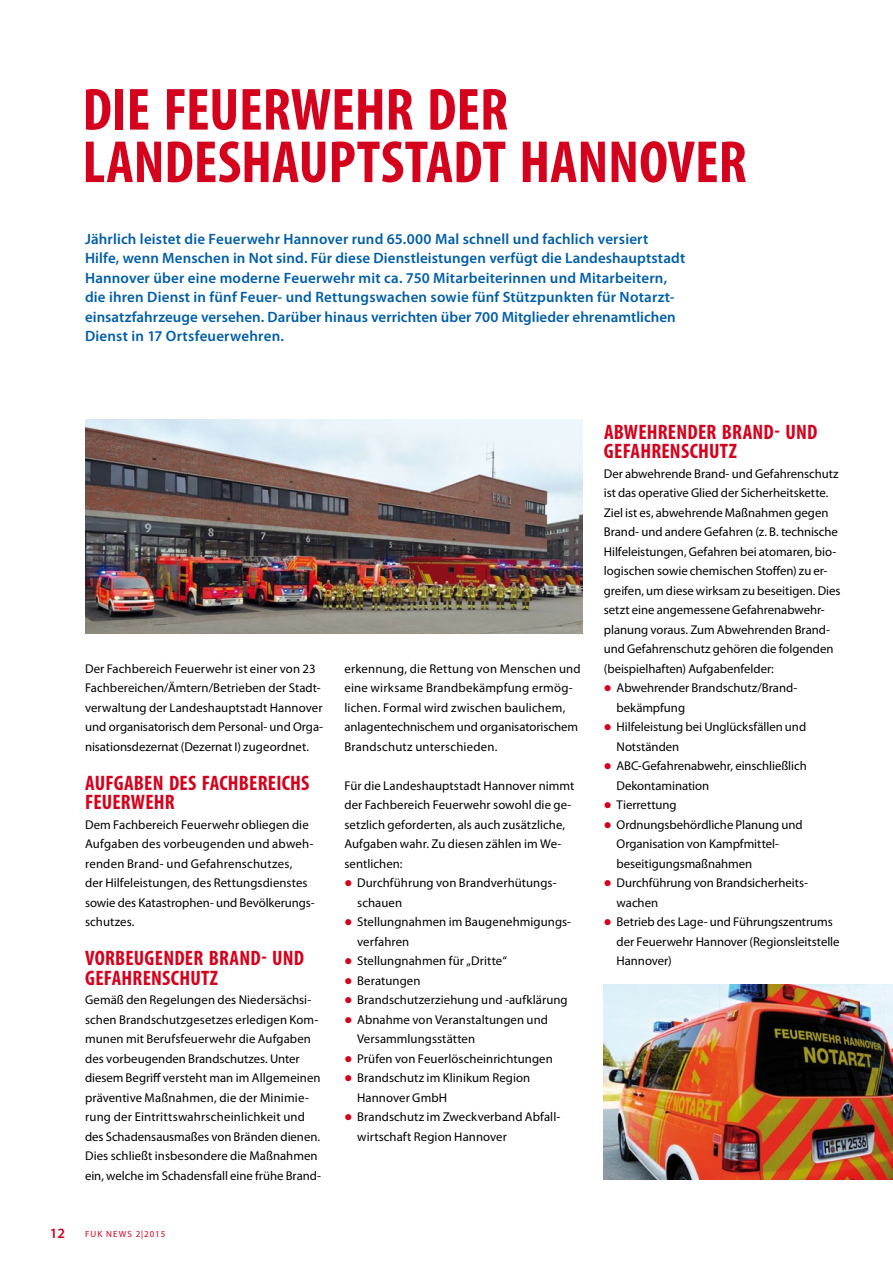
<style>
.page{position:relative;width:893px;height:1263px;background:#fff}
.page>*{position:absolute;margin:0;border:0;box-sizing:border-box;transform-origin:0 0}
.t1{font:700 condensed 60px "Myriad Pro";letter-spacing:-.005em;color:#d4021d}
.t2{font:700 condensed 21px/19.5px "Myriad Pro";letter-spacing:.005em;color:#d4021d}
.t3{font:600 15px/19.5px "Myriad Pro";letter-spacing:.01em;color:#005ea8}
.t4{font:600 14.25px "Myriad Pro";color:#d4021d}
.t5{font:12.75px/19.5px "Myriad Pro";color:#000}
.t6{font:9px "Myriad Pro";letter-spacing:.12em;color:#d4021d}
</style>
<div class="page">
<img style="left:85px;top:419px;width:498px;height:215px">
<img style="left:604px;top:985px;width:289px;height:195px">
<h1 class="t1" style="left:82px;top:72px;width:130px">DIE FEUER</h1>
<h1 class="t1" style="left:291px;top:72px;width:163px">WEHR DER</h1>
<h1 class="t1" style="left:82px;top:125px;width:79px">LANDESH</h1>
<h1 class="t1" style="left:272px;top:125px;width:53px">AUPTST</h1>
<h1 class="t1" style="left:426px;top:125px;width:269px">ADT HANNOVER</h1>
<p class="t3" style="left:85px;top:229px;width:602px">Jährlich leistet die Feuerwehr Hannover rund 65.000 Mal schnell und fachlich versiert Hilfe, wenn Menschen in Not sind. Für diese Dienstleistungen verfügt die Landeshauptstadt Hannover über eine moderne Feuerwehr mit ca. 750 Mitarbeiterinnen und Mitarbeitern, die ihren Dienst in fünf Feuer- und Rettungswachen sowie fünf Stützpunkten für Notarzt&shy;einsatzfahrzeuge versehen. Darüber hinaus verrichten über 700 Mitglieder ehrenamtlichen Dienst in 17 Ortsfeuerwehren.</p>
<p class="t5" style="left:85px;top:659px;width:240px">Der Fachbereich Feuerwehr ist einer von 23<br>Fachbereichen/Ämtern/Betrieben der Stadt&shy;verwaltung der Landeshauptstadt Hannover und organisatorisch dem Personal- und Orga&shy;nisationsdezernat (Dezernat I) zugeordnet.</p>
<h2 class="t2" style="left:85px;top:773px;width:174px">AUFGABEN DES FACH BEREICHS<br>FEUER</h2>
<h2 class="t2" style="left:131px;top:792px;width:25px">WEHR</h2>
<p class="t5" style="left:85px;top:815px;width:231px">Dem Fachbereich Feuerwehr obliegen die Aufgaben des vorbeugenden und abweh&shy;renden Brand- und Gefahrenschutzes,<br>der Hilfeleistungen, des Rettungsdienstes sowie des Katastrophen- und Bevölkerungs&shy;schutzes.</p>
<h2 class="t2" style="left:85px;top:948px;width:80px">VORBEUGENDER</h2>
<h2 class="t2" style="left:209px;top:948px;width:75px">BRAND- UND</h2>
<h2 class="t2" style="left:85px;top:968px;width:47px">GEFAHRENSCHUTZ</h2>
<p class="t5" style="left:85px;top:990px;width:237px">Gemäß den Regelungen des Niedersächsi&shy;schen Brandschutzgesetzes erledigen Kom&shy;munen mit Berufsfeuerwehr die Aufgaben des vorbeugenden Brandschutzes. Unter diesem Begriff versteht man im Allgemeinen präventive Maßnahmen, die der Minimie&shy;rung der Eintrittswahrscheinlichkeit und des Schadensausmaßes von Bränden dienen.<br>Dies schließt insbesondere die Maßnahmen ein, welche im Schadensfall eine frühe Brand-</p>
<p class="t4" style="left:50px;top:1224px;width:17px">12</p>
<p class="t6" style="left:85px;top:1228px;width:82px">FUK NEWS 2|2015</p>
<p class="t5" style="left:344px;top:659px;width:238px">erkennung, die Rettung von Menschen und eine wirksame Brandbekämpfung ermög&shy;lichen. Formal wird zwischen baulichem, anlagentechnischem und organisatorischem Brandschutz unterschieden.</p>
<p class="t5" style="left:344px;top:776px;width:231px">Für die Landeshauptstadt Hannover nimmt der Fachbereich Feuerwehr sowohl die ge&shy;setzlich geforderten, als auch zusätzliche, Aufgaben wahr. Zu diesen zählen im We&shy;sentlichen:</p>
<p class="t5" style="left:357px;top:873px;width:215px">Durchführung von Brandverhütungs&shy;schauen<br>Stellungnahmen im Baugenehmigungs&shy;verfahren<br>Stellungnahmen für „Dritte“<br>Beratungen<br>Brandschutzerziehung und -aufklärung<br>Abnahme von Veranstaltungen und<br>Versammlungsstätten<br>Prüfen von Feuerlöscheinrichtungen<br>Brandschutz im Klinikum Region<br>Hannover GmbH<br>Brandschutz im Zweckverband Abfall&shy;wirtschaft Region Hannover</p>
<h2 class="t2" style="left:604px;top:422px;width:45px">ABWEHRENDER</h2>
<h2 class="t2" style="left:722px;top:422px;width:75px">BRAND- UND</h2>
<h2 class="t2" style="left:604px;top:441px;width:47px">GEFAHRENSCHUTZ</h2>
<p class="t5" style="left:604px;top:464px;width:236px">Der abwehrende Brand- und Gefahrenschutz</p>
<p class="t5" style="left:604px;top:483px;width:226px">ist das operative Glied der Sicherheitskette.</p>
<p class="t5" style="left:604px;top:503px;width:226px">Ziel ist es, abwehrende Maßnahmen gegen</p>
<p class="t5" style="left:604px;top:522px;width:236px">Brand- und andere Gefahren (z. B. technische</p>
<p class="t5" style="left:604px;top:542px;width:234px">Hilfeleistungen, Gefahren bei atomaren, bio-</p>
<p class="t5" style="left:604px;top:561px;width:225px">logischen sowie chemischen Stoffen) zu er-</p>
<p class="t5" style="left:604px;top:581px;width:238px">greifen, um diese wirksam zu beseitigen. Dies</p>
<p class="t5" style="left:604px;top:600px;width:222px">setzt eine angemessene Gefahrenabwehr-</p>
<p class="t5" style="left:604px;top:619px;width:228px">planung voraus. Zum Abwehrenden Brand-</p>
<p class="t5" style="left:604px;top:639px;width:231px">und Gefahrenschutz gehören die folgenden</p>
<p class="t5" style="left:604px;top:658px;width:172px">(beispielhaften) Aufgabenfelder:</p>
<p class="t5" style="left:617px;top:678px;width:181px">Abwehrender Brandschutz/Brand-</p>
<p class="t5" style="left:617px;top:698px;width:70px">bekämpfung</p>
<p class="t5" style="left:617px;top:717px;width:191px">Hilfeleistung bei Unglücksfällen und</p>
<p class="t5" style="left:617px;top:737px;width:64px">Notständen</p>
<p class="t5" style="left:617px;top:756px;width:192px">ABC-Gefahrenabwehr, einschließlich</p>
<p class="t5" style="left:617px;top:776px;width:94px">Dekontamination</p>
<p class="t5" style="left:617px;top:795px;width:62px">Tierrettung</p>
<p class="t5" style="left:617px;top:815px;width:188px">Ordnungsbehördliche Planung und</p>
<p class="t5" style="left:617px;top:834px;width:163px">Organisation von Kampfmittel-</p>
<p class="t5" style="left:617px;top:854px;width:137px">beseitigungsmaßnahmen</p>
<p class="t5" style="left:617px;top:873px;width:192px">Durchführung von Brandsicherheits-</p>
<p class="t5" style="left:617px;top:893px;width:43px">wachen</p>
<p class="t5" style="left:617px;top:912px;width:218px">Betrieb des Lage- und Führungszentrums</p>
<p class="t5" style="left:617px;top:932px;width:225px">der Feuerwehr Hannover (Regionsleitstelle</p>
<p class="t5" style="left:617px;top:951px;width:57px">Hannover)</p>
</div>
